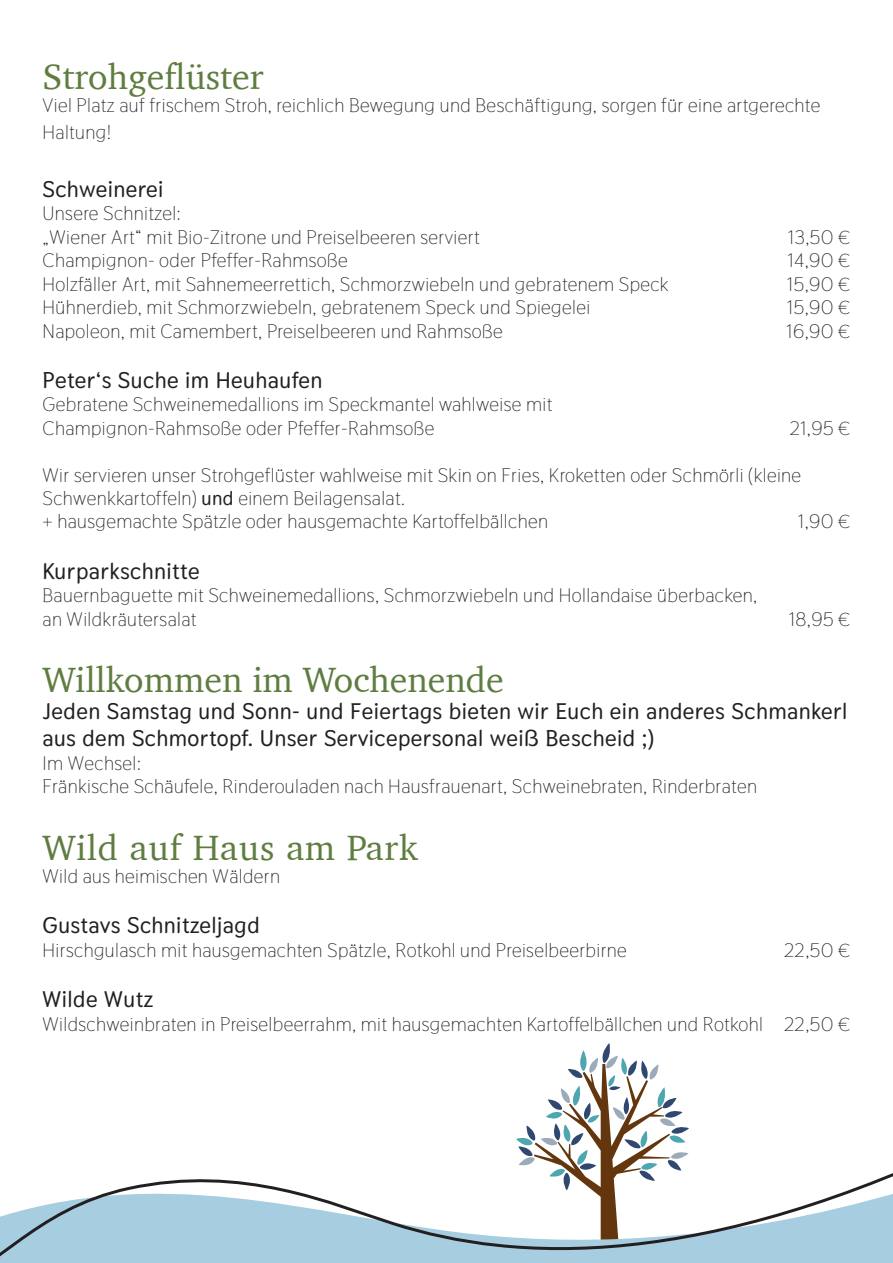
<style>
.page{position:relative;width:893px;height:1263px;background:#fff}
.page>*{position:absolute;margin:0;border:0;box-sizing:border-box;transform-origin:0 0}
.t1{font:36px "Charter";color:#607d41}
.t2{font:36px "Charter";letter-spacing:.02em;color:#607d41}
.t3{font:700 22.5px/27px "Thasadith";letter-spacing:.02em;color:#231f20}
.t4{font:19.5px/27px "Thasadith";letter-spacing:.02em;color:#231f20}
.s1{font-weight:700}
</style>
<div class="page">
<svg style="left:526px;top:1043px;width:163px;height:86px"></svg>
<svg style="left:0;top:1129px;width:893px;height:134px"></svg>
<p class="t1" style="left:43px;top:46px;width:223px">Strohgeflüster</p>
<p class="t4" style="left:43px;top:92px;width:779px">Viel Platz auf frischem Stroh, reichlich Bewegung und Beschäftigung, sorgen für eine artgerechte<br>Haltung!</p>
<p class="t3" style="left:43px;top:176px;width:122px">Schweinerei</p>
<p class="t4" style="left:43px;top:200px;width:140px">Unsere Schnitzel:</p>
<p class="t4" style="left:43px;top:224px;width:439px">„Wiener Art“ mit Bio-Zitrone und Preiselbeeren serviert</p>
<p class="t4" style="left:788px;top:224px;width:64px">13,50 €</p>
<p class="t4" style="left:43px;top:247px;width:307px">Champignon- oder Pfeffer-Rahmsoße</p>
<p class="t4" style="left:788px;top:247px;width:64px">14,90 €</p>
<p class="t4" style="left:43px;top:271px;width:628px">Holzfäller Art, mit Sahnemeerrettich, Schmorzwiebeln und gebratenem Speck</p>
<p class="t4" style="left:787px;top:271px;width:65px">15,90 €</p>
<p class="t4" style="left:43px;top:294px;width:549px">Hühnerdieb, mit Schmorzwiebeln, gebratenem Speck und Spiegelei</p>
<p class="t4" style="left:787px;top:294px;width:65px">15,90 €</p>
<p class="t4" style="left:43px;top:317px;width:462px">Napoleon, mit Camembert, Preiselbeeren und Rahmsoße</p>
<p class="t4" style="left:787px;top:317px;width:65px">16,90 €</p>
<p class="t3" style="left:43px;top:367px;width:282px">Peter‘s Suche im Heuhaufen</p>
<p class="t4" style="left:43px;top:391px;width:511px">Gebratene Schweinemedallions im Speckmantel wahlweise mit</p>
<p class="t4" style="left:43px;top:415px;width:393px">Champignon-Rahmsoße oder Pfeffer-Rahmsoße</p>
<p class="t4" style="left:790px;top:415px;width:62px">21,95 €</p>
<p class="t4" style="left:43px;top:463px;width:760px;line-height:23.4px">Wir servieren unser Strohgeflüster wahlweise mit Skin on Fries, Kroketten oder Schmörli (kleine<br>Schwenkkartoffeln) <span class="s1">und</span> einem Beilagensalat.</p>
<p class="t4" style="left:43px;top:508px;width:507px">+ hausgemachte Spätzle oder hausgemachte Kartoffelbällchen</p>
<p class="t4" style="left:798px;top:508px;width:54px">1,90 €</p>
<p class="t3" style="left:43px;top:557px;width:159px">Kurparkschnitte</p>
<p class="t4" style="left:43px;top:582px;width:716px">Bauernbaguette mit Schweinemedallions, Schmorzwiebeln und Hollandaise überbacken,</p>
<p class="t4" style="left:43px;top:605px;width:155px">an Wildkräutersalat</p>
<p class="t4" style="left:789px;top:605px;width:63px">18,95 €</p>
<p class="t1" style="left:43px;top:649px;width:463px">Willkommen im Wochenende</p>
<p class="t3" style="left:43px;top:698px;width:806px">Jeden Samstag und Sonn- und Feiertags bieten wir Euch ein anderes Schmankerl aus dem Schmortopf. Unser Servicepersonal weiß Bescheid ;)</p>
<p class="t4" style="left:43px;top:749px;width:100px">Im Wechsel:</p>
<p class="t4" style="left:43px;top:773px;width:716px">Fränkische Schäufele, Rinderouladen nach Hausfrauenart, Schweinebraten, Rinderbraten</p>
<p class="t2" style="left:43px;top:816px;width:377px">Wild auf Haus am Park</p>
<p class="t4" style="left:43px;top:863px;width:239px">Wild aus heimischen Wäldern</p>
<p class="t3" style="left:43px;top:912px;width:219px">Gustavs Schnitzeljagd</p>
<p class="t4" style="left:43px;top:937px;width:586px">Hirschgulasch mit hausgemachten Spätzle, Rotkohl und Preiselbeerbirne</p>
<p class="t4" style="left:785px;top:937px;width:67px">22,50 €</p>
<p class="t3" style="left:43px;top:986px;width:112px">Wilde Wutz</p>
<p class="t4" style="left:43px;top:1010px;width:809px">Wildschweinbraten in Preiselbeerrahm, mit hausgemachten Kartoffelbällchen und Rotkohl 22,50 €</p>
</div>
